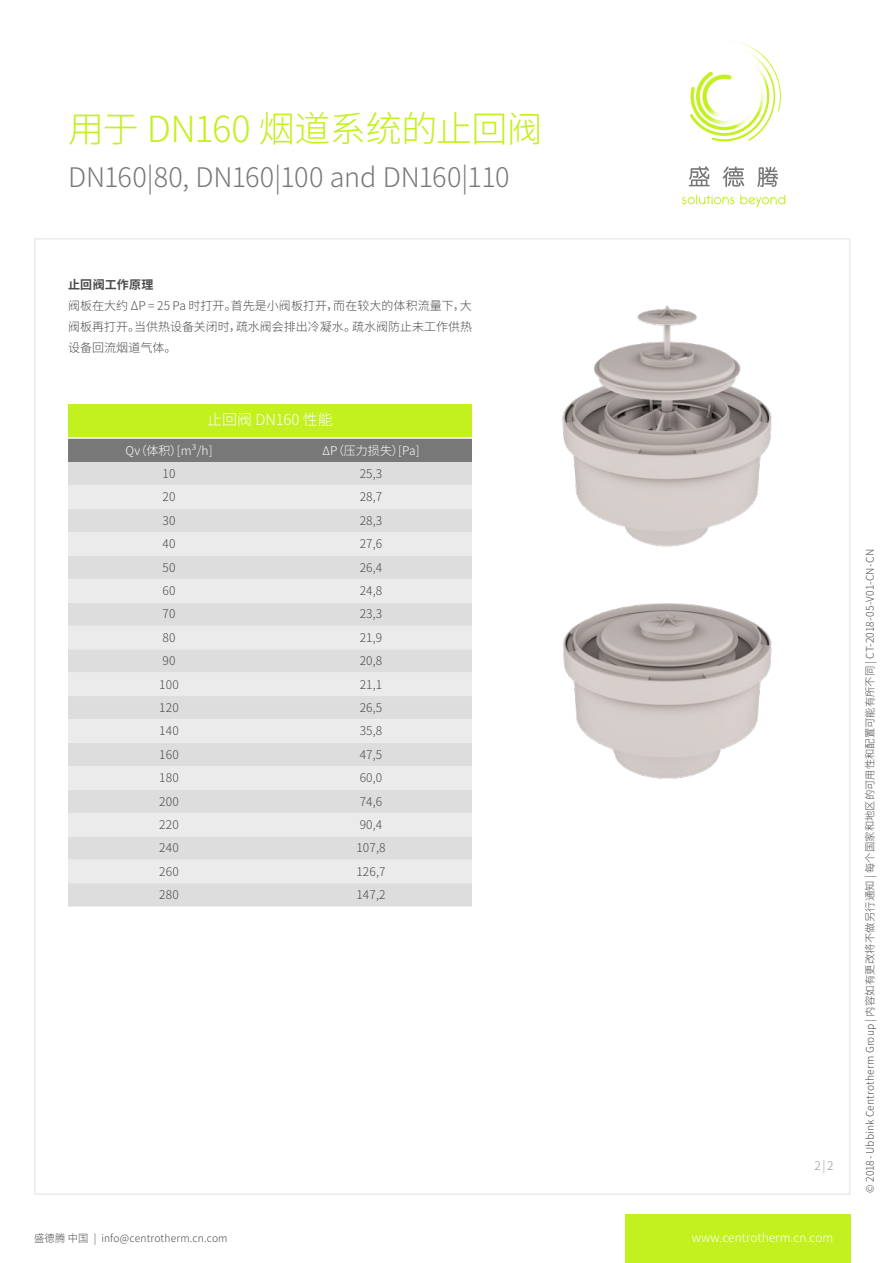
<style>
.page{position:relative;width:893px;height:1263px;background:#fff}
.page>*{position:absolute;margin:0;border:0;box-sizing:border-box;transform-origin:0 0}
.t1{font:300 36px "Noto Sans CJ Ksc";letter-spacing:-.015em;color:#c3f01f}
.t2{font:300 27px "Noto Sans CJ Ksc";letter-spacing:-.01em;color:#787878}
.t3{font:300 15px "Noto Sans CJ Ksc";color:#fff}
.t4{font:300 12px/21px "Noto Sans CJ Ksc";letter-spacing:.01em;color:#4b4b4b;text-align:justify}
.t5{font:300 12px "Noto Sans CJ Ksc";letter-spacing:.005em;color:#fff}
.t6{font:700 12px "Noto Sans CJ Ksc";letter-spacing:.025em;color:#4b4b4b}
.t7{font:300 12px "Noto Sans CJ Ksc";color:#9a9a9a}
.t8{font:300 10.5px "Noto Sans CJ Ksc";letter-spacing:.015em;color:#4b4b4b}
</style>
<div class="page">
<div style="left:625px;top:1214px;width:225px;height:49px;background:#c3f01f"></div>
<svg style="left:690px;top:41px;width:91px;height:100px"></svg>
<svg style="left:682px;top:195px;width:103px;height:12px"></svg>
<svg style="left:689px;top:166px;width:89px;height:21px"></svg>
<img style="left:563px;top:603px;width:209px;height:176px">
<img style="left:562px;top:305px;width:210px;height:242px">
<div style="left:68px;top:404px;width:404px;height:34px;background:#c3f01f"></div>
<div style="left:68px;top:439px;width:404px;height:23px;background:#787878"></div>
<div style="left:68px;top:462px;width:404px;height:444px;background:#ddd"></div>
<svg style="left:68px;top:485px;width:404px;height:398px;background:#e4e4e4"></svg>
<hr style="left:68px;top:437px;width:202px;height:2px;background:#fff">
<hr style="left:270px;top:437px;width:202px;height:2px;background:#fff">
<h1 class="t1" style="left:68px;top:108px;width:476px">用于 DN160 烟道系统的止回阀</h1>
<h2 class="t2" style="left:68px;top:162px;width:443px">DN160|80, DN160|100 and DN160|110</h2>
<p class="t6" style="left:68px;top:278px;width:87px">止回阀工作原理</p>
<p class="t4" style="left:68px;top:296px;width:405px">阀板在大约 ΔP = 25 Pa 时打开。首先是小阀板打开，而在较大的体积流量下，大阀板再打开。当供热设备关闭时，疏水阀会排出冷凝水。疏水阀防止未工作供热设备回流烟道气体。</p>
<p class="t3" style="left:207px;top:411px;width:127px">止回阀 DN160 性能</p>
<p class="t5" style="left:126px;top:443px;width:88px">Qv（体积）[m³/h]</p>
<p class="t5" style="left:322px;top:443px;width:99px">ΔP（压力损失）[Pa]</p>
<p class="t4" style="left:163px;top:463px;width:14px">10</p>
<p class="t4" style="left:360px;top:463px;width:24px">25,3</p>
<p class="t4" style="left:163px;top:487px;width:14px">20</p>
<p class="t4" style="left:360px;top:487px;width:24px">28,7</p>
<p class="t4" style="left:163px;top:510px;width:14px">30</p>
<p class="t4" style="left:360px;top:510px;width:24px">28,3</p>
<p class="t4" style="left:163px;top:534px;width:14px">40</p>
<p class="t4" style="left:360px;top:534px;width:24px">27,6</p>
<p class="t4" style="left:163px;top:557px;width:14px">50</p>
<p class="t4" style="left:360px;top:557px;width:24px">26,4</p>
<p class="t4" style="left:163px;top:580px;width:14px">60</p>
<p class="t4" style="left:360px;top:580px;width:24px">24,8</p>
<p class="t4" style="left:163px;top:604px;width:14px">70</p>
<p class="t4" style="left:360px;top:604px;width:24px">23,3</p>
<p class="t4" style="left:163px;top:627px;width:14px">80</p>
<p class="t4" style="left:360px;top:627px;width:24px">21,9</p>
<p class="t4" style="left:163px;top:651px;width:14px">90</p>
<p class="t4" style="left:360px;top:651px;width:24px">20,8</p>
<p class="t4" style="left:159px;top:674px;width:21px">100</p>
<p class="t4" style="left:360px;top:674px;width:24px">21,1</p>
<p class="t4" style="left:159px;top:697px;width:21px">120</p>
<p class="t4" style="left:360px;top:697px;width:24px">26,5</p>
<p class="t4" style="left:159px;top:721px;width:21px">140</p>
<p class="t4" style="left:360px;top:721px;width:24px">35,8</p>
<p class="t4" style="left:159px;top:744px;width:21px">160</p>
<p class="t4" style="left:360px;top:744px;width:24px">47,5</p>
<p class="t4" style="left:159px;top:767px;width:21px">180</p>
<p class="t4" style="left:360px;top:767px;width:24px">60,0</p>
<p class="t4" style="left:159px;top:791px;width:21px">200</p>
<p class="t4" style="left:360px;top:791px;width:24px">74,6</p>
<p class="t4" style="left:159px;top:814px;width:21px">220</p>
<p class="t4" style="left:360px;top:814px;width:24px">90,4</p>
<p class="t4" style="left:159px;top:838px;width:21px">240</p>
<p class="t4" style="left:356px;top:838px;width:31px">107,8</p>
<p class="t4" style="left:159px;top:861px;width:21px">260</p>
<p class="t4" style="left:356px;top:861px;width:31px">126,7</p>
<p class="t4" style="left:159px;top:884px;width:21px">280</p>
<p class="t4" style="left:356px;top:884px;width:31px">147,2</p>
<p class="t8" style="left:34px;top:1232px;width:195px">盛德腾 中国 | info@centrotherm.cn.com</p>
<p class="t7" style="left:814px;top:1158px;width:21px">2|2</p>
<p class="t5" style="left:692px;top:1230px;width:143px">www.centrotherm.cn.com</p>
<p class="t8" style="left:864px;top:1193px;width:645px;rotate:-90deg">© 2018-Ubbink Centrotherm Group | 内容如有更改将不做另行通知 | 每个国家和地区的可用性和配置可能有所不同 | CT-2018-05-V01-CN-CN</p>
</div>
